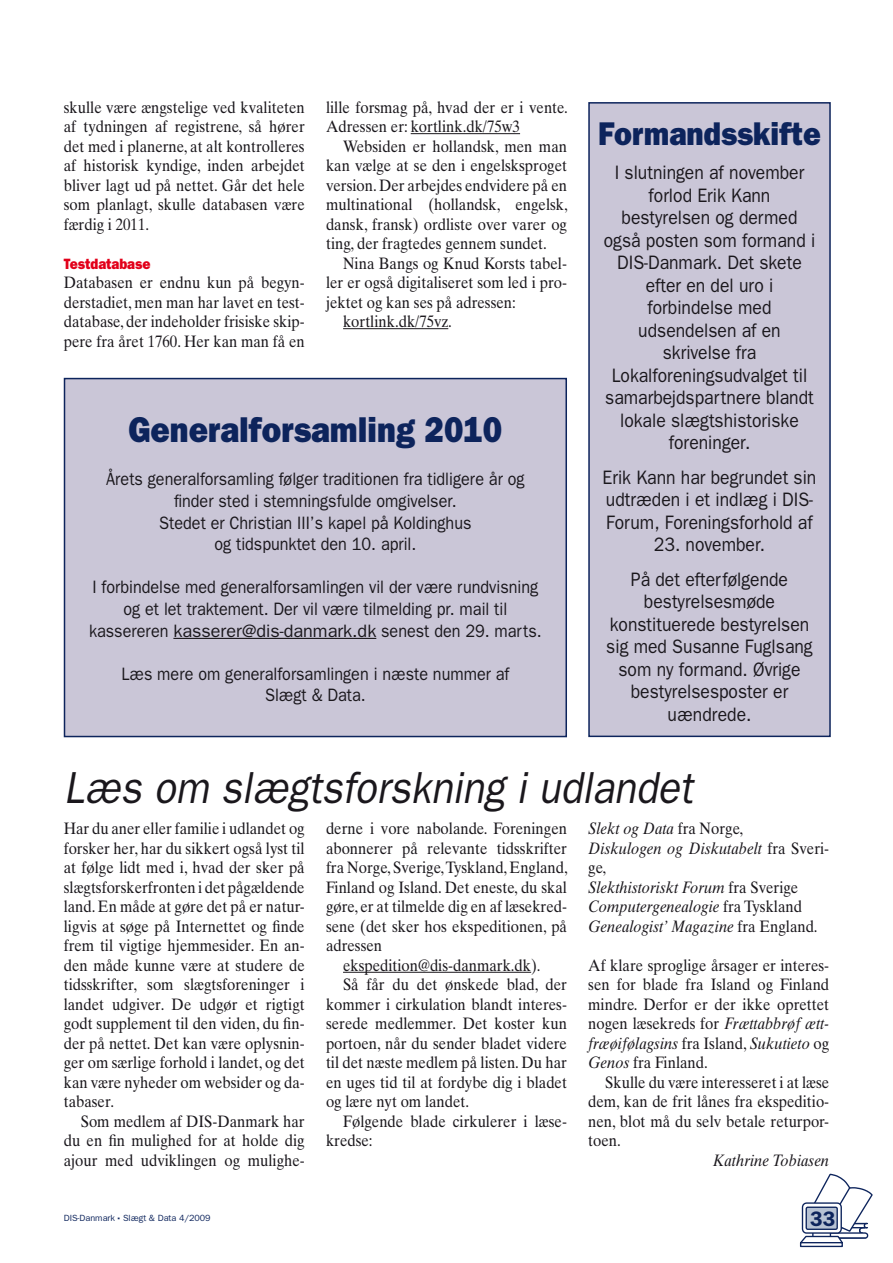
<style>
.page{position:relative;width:893px;height:1263px;background:#fff}
.page>*{position:absolute;margin:0;border:0;box-sizing:border-box;transform-origin:0 0}
.t1{font:italic 45px "Franklin Gothic";color:#1a171c;scale:.9 1}
.t2{font:800 36px "Franklin Gothic";color:#0d245c;scale:.9 1}
.t3{font:800 33px "Franklin Gothic";color:#0d245c;scale:.9 1}
.t4{font:600 21px "Franklin Gothic";color:#0d245c}
.t5{font:19.5px/22.5px "Franklin Gothic";color:#1a171c;text-align:center;scale:.9 1}
.t6{font:18px/21.6px "Franklin Gothic";color:#1a171c;text-align:center;scale:.9 1}
.t7{font:16.5px/19.5px "Times Ten";color:#1a171c;text-align:justify;scale:.9 1}
.t8{font:italic 16.5px/19.5px "Times Ten";color:#1a171c;scale:.9 1}
.t9{font:800 15px "Franklin Gothic";color:#e2001a;scale:.9 1}
.t10{font:9px "Franklin Gothic";color:#0d245c}
.s1{font-style:normal}
.s2{font-style:italic}
.s3{font-weight:800}
</style>
<div class="page">
<svg style="left:800px;top:1174px;width:73px;height:73px"></svg>
<hr style="left:411px;top:133px;width:109px;height:1px;background:#1a171c">
<hr style="left:343px;top:328px;width:105px;height:1px;background:#1a171c">
<hr style="left:343px;top:972px;width:188px;height:1px;background:#1a171c">
<div style="left:64px;top:379px;width:502px;height:357px;background:#cac6d7"></div>
<hr style="left:173px;top:638px;width:203px;height:1px;background:#1a171c">
<div style="left:64px;top:378px;width:503px;height:359px;border:2px solid #0d245c"></div>
<div style="left:589px;top:103px;width:241px;height:633px;background:#cac6d7"></div>
<div style="left:588px;top:102px;width:243px;height:635px;border:2px solid #0d245c"></div>
<p class="t7" style="left:64px;top:97px;width:269px">skulle være ængstelige ved kvaliteten af tydningen af registrene, så hører det med i planerne, at alt kontrolleres af historisk kyndige, inden arbejdet bliver lagt ud på nettet. Går det hele som planlagt, skulle databasen være færdig i 2011.</p>
<p class="t9" style="left:64px;top:255px;width:98px">Testdatabase</p>
<p class="t7" style="left:64px;top:273px;width:269px">Databasen er endnu kun på begyn&shy;derstadiet, men man har lavet en test&shy;database, der indeholder frisiske skip&shy;pere fra året 1760. Her kan man få en</p>
<p class="t7" style="left:326px;top:97px;width:270px">lille forsmag på, hvad der er i vente.<br>Adressen er: kortlink.dk/75w3</p>
<p class="t7" style="left:326px;top:136px;width:270px;text-indent:17px">Websiden er hollandsk, men man kan vælge at se den i engelsksproget version. Der arbejdes endvidere på en multinational (hollandsk, engelsk, dansk, fransk) ordliste over varer og ting, der fragtedes gennem sundet.</p>
<p class="t7" style="left:343px;top:253px;width:250px">Nina Bangs og Knud Korsts tabel-</p>
<p class="t7" style="left:326px;top:273px;width:269px">ler er også digitaliseret som led i pro-</p>
<p class="t7" style="left:326px;top:292px;width:212px">jektet og kan ses på adressen:</p>
<p class="t7" style="left:343px;top:312px;width:123px">kortlink.dk/75vz.</p>
<h2 class="t2" style="left:128px;top:409px;width:417px">Generalforsamling 2010</h2>
<p class="t6" style="left:106px;top:468px;width:466px">Årets generalforsamling følger traditionen fra tidligere år og finder sted i stemningsfulde omgivelser.<br>Stedet er Christian III’s kapel på Koldinghus<br>og tidspunktet den 10. april.</p>
<p class="t6" style="left:89px;top:576px;width:504px">I forbindelse med generalforsamlingen vil der være rundvisning og et let traktement. Der vil være tilmelding pr. mail til kassereren kasserer@dis-danmark.dk senest den 29. marts.</p>
<p class="t6" style="left:121px;top:662px;width:433px">Læs mere om generalforsamlingen i næste nummer af<br>Slægt &amp; Data.</p>
<h3 class="t3" style="left:598px;top:114px;width:249px">Formandsskifte</h3>
<p class="t5" style="left:604px;top:161px;width:237px">I slutningen af november forlod Erik Kann bestyrelsen og dermed også posten som formand i<br>DIS-Danmark. Det skete efter en del uro i forbindelse med udsendelsen af en skrivelse fra<br>Lokalforeningsudvalget til samarbejdspartnere blandt lokale slægtshistoriske foreninger.</p>
<p class="t5" style="left:603px;top:465px;width:239px;text-align:left">Erik Kann har begrundet sin udtræden i et indlæg i DIS-<br>Forum, Foreningsforhold af</p>
<p class="t5" style="left:631px;top:527px;width:176px;line-height:34.5px">23. november.<br>På det efterfølgende</p>
<p class="t5" style="left:606px;top:590px;width:231px">bestyrelsesmøde konstituerede bestyrelsen sig med Susanne Fuglsang som ny formand. Øvrige bestyrelsesposter er uændrede.</p>
<h1 class="t1" style="left:64px;top:762px;width:700px">Læs om slægtsforskning i udlandet</h1>
<p class="t7" style="left:64px;top:819px;width:269px">Har du aner eller familie i udlandet og forsker her, har du sikkert også lyst til at følge lidt med i, hvad der sker på slægtsforskerfronten i det pågældende land. En måde at gøre det på er natur&shy;ligvis at søge på Internettet og finde frem til vigtige hjemmesider. En an&shy;den måde kunne være at studere de tidsskrifter, som slægtsforeninger i landet udgiver. De udgør et rigtigt godt supplement til den viden, du fin&shy;der på nettet. Det kan være oplysnin&shy;ger om særlige forhold i landet, og det kan være nyheder om websider og da&shy;tabaser.</p>
<p class="t7" style="left:64px;top:1111px;width:269px;text-indent:17px">Som medlem af DIS-Danmark har du en fin mulighed for at holde dig ajour med udviklingen og mulighe-</p>
<p class="t7" style="left:326px;top:819px;width:269px">derne i vore nabolande. Foreningen</p>
<p class="t7" style="left:326px;top:838px;width:269px">abonnerer på relevante tidsskrifter</p>
<p class="t7" style="left:326px;top:858px;width:270px">fra Norge, Sverige, Tyskland, England,</p>
<p class="t7" style="left:326px;top:877px;width:269px">Finland og Island. Det eneste, du skal</p>
<p class="t7" style="left:326px;top:897px;width:269px">gøre, er at tilmelde dig en af læsekred-</p>
<p class="t7" style="left:326px;top:916px;width:269px">sene (det sker hos ekspeditionen, på</p>
<p class="t7" style="left:326px;top:936px;width:64px">adressen</p>
<p class="t7" style="left:343px;top:955px;width:221px">ekspedition@dis-danmark.dk).</p>
<p class="t7" style="left:343px;top:975px;width:250px">Så får du det ønskede blad, der</p>
<p class="t7" style="left:326px;top:994px;width:269px">kommer i cirkulation blandt interes-</p>
<p class="t7" style="left:326px;top:1014px;width:269px">serede medlemmer. Det koster kun</p>
<p class="t7" style="left:326px;top:1033px;width:269px">portoen, når du sender bladet videre</p>
<p class="t7" style="left:326px;top:1053px;width:269px">til det næste medlem på listen. Du har</p>
<p class="t7" style="left:326px;top:1072px;width:269px">en uges tid til at fordybe dig i bladet</p>
<p class="t7" style="left:326px;top:1092px;width:161px">og lære nyt om landet.</p>
<p class="t7" style="left:343px;top:1111px;width:250px">Følgende blade cirkulerer i læse-</p>
<p class="t7" style="left:326px;top:1131px;width:53px">kredse:</p>
<p class="t8" style="left:588px;top:818px;width:269px">Slekt og Data <span class="s1">fra Norge,<br></span>Diskulogen og Diskutabelt <span class="s1">fra Sveri&shy;ge,<br></span>Slekthistoriskt Forum <span class="s1">fra Sverige<br></span>Computergenealogie <span class="s1">fra Tyskland<br></span>Genealogist’ Magazine <span class="s1">fra England.</span></p>
<p class="t7" style="left:588px;top:955px;width:269px">Af klare sproglige årsager er interes&shy;sen for blade fra Island og Finland mindre. Derfor er der ikke oprettet nogen læsekreds for <span class="s2">Frættabbrøf ætt&shy;fræøifølagsins</span> fra Island, <span class="s2">Sukutieto</span> og <span class="s2">Genos</span> fra Finland.</p>
<p class="t7" style="left:588px;top:1072px;width:269px;text-indent:17px">Skulle du være interesseret i at læse dem, kan de frit lånes fra ekspeditio&shy;nen, blot må du selv betale returpor&shy;toen.</p>
<p class="t8" style="left:713px;top:1150px;width:131px">Kathrine Tobiasen</p>
<p class="t10" style="left:64px;top:1213px;width:148px">DIS-Danmark <span class="s3">·</span> Slægt &amp; Data 4/2009</p>
<p class="t4" style="left:810px;top:1206px;width:27px">33</p>
</div>
